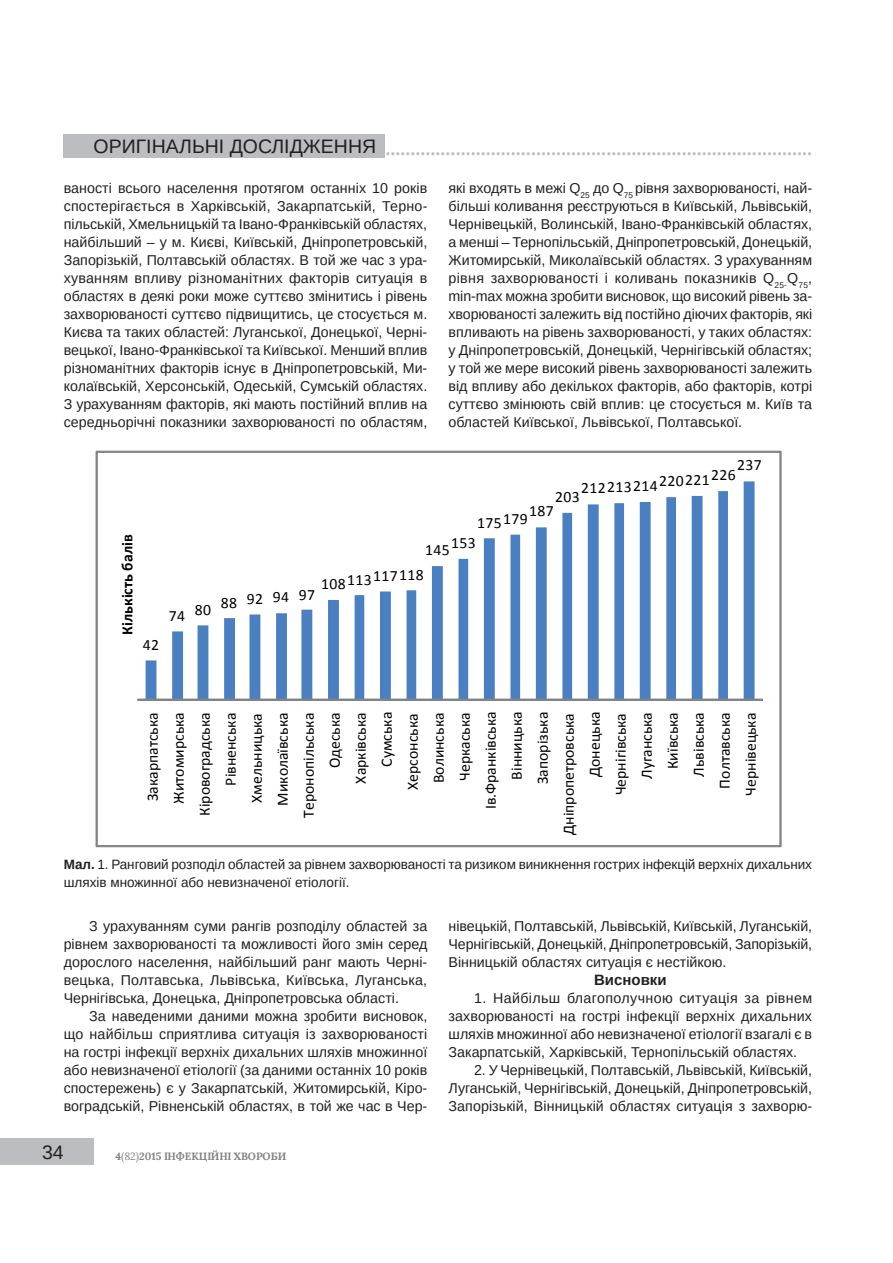
<style>
.page{position:relative;width:893px;height:1263px;background:#fff}
.page>*{position:absolute;margin:0;border:0;box-sizing:border-box;transform-origin:0 0}
.t1{font:19.5px "Arimo";color:#231f20}
.t2{font:700 18px "Baltica";color:#bcbdc0}
.t3{font:15.75px/26px "Calibri";color:#000;text-align:right}
.t4{font:15.75px "Calibri";letter-spacing:.03em;color:#000}
.t5{font:700 15.75px "Calibri";color:#000}
.t6{font:700 15px "Arimo";color:#231f20}
.t7{font:14.25px/18px "Arimo";color:#231f20;text-align:justify}
.t8{font:13.5px/18px "Arimo";letter-spacing:-.005em;color:#231f20}
.t9{font:700 10.5px "Lora";color:#808285}
.s1{font-weight:700}
.s2{font-weight:400}
</style>
<div class="page">
<div style="left:64px;top:134px;width:321px;height:23px;background:#bcbdc0"></div>
<div style="left:0;top:1138px;width:94px;height:27px;background:#bcbdc0"></div>
<svg style="left:96px;top:451px;width:685px;height:396px"></svg>
<h1 class="t1" style="left:94px;top:134px;width:28px">Оригінал</h1>
<h1 class="t1" style="left:192px;top:134px;width:52px">ьні дослідження</h1>
<p class="t2" style="left:380px;top:138px;width:433px">......................................................................................</p>
<p class="t7" style="left:64px;top:179px;width:365px">ваності всього населення протягом останніх 10 років спостерігається в Харківській, Закарпатській, Терно&shy;пільській, Хмельницькій та Івано-Франківській областях, найбільший – у м. Києві, Київській, Дніпропетровській, Запорізькій, Полтавській областях. В той же час з ура&shy;хуванням впливу різноманітних факторів ситуація в областях в деякі роки може суттєво змінитись і рівень захворюваності суттєво підвищитись, це стосується м.<br>Києва та таких областей: Луганської, Донецької, Черні&shy;вецької, Івано-Франківської та Київської. Менший вплив різноманітних факторів існує в Дніпропетровській, Ми&shy;колаївській, Херсонській, Одеській, Сумській областях.<br>З урахуванням факторів, які мають постійний вплив на середньорічні показники захворюваності по областям,</p>
<p class="t7" style="left:449px;top:179px;width:365px">які входять в межі Q<sub>25</sub> до Q<sub>75</sub> рівня захворюваності, най&shy;більші коливання реєструються в Київській, Львівській, Чернівецькій, Волинській, Івано-Франківській областях, а менші – Тернопільській, Дніпропетровській, Донецькій, Житомирській, Миколаївській областях. З урахуванням рівня захворюваності і коливань показників Q<sub>25-</sub>Q<sub>75</sub>, mіn-max можна зробити висновок, що високий рівень за&shy;хворюваності залежить від постійно діючих факторів, які впливають на рівень захворюваності, у таких областях: у Дніпропетровській, Донецькій, Чернігівській областях; у той же мере високий рівень захворюваності залежить від впливу або декількох факторів, або факторів, котрі суттєво змінюють свій вплив: це стосується м. Київ та областей Київської, Львівської, Полтавської.</p>
<p class="t3" style="left:737px;top:451px;width:26px">237</p>
<p class="t4" style="left:581px;top:474px;width:156px">212213214220221226</p>
<p class="t3" style="left:555px;top:483px;width:26px">203</p>
<p class="t5" style="left:118px;top:635px;width:102px;rotate:-90deg">Кількість балів</p>
<p class="t3" style="left:143px;top:631px;width:18px">42</p>
<p class="t3" style="left:169px;top:599px;width:44px">74 80</p>
<p class="t3" style="left:221px;top:584px;width:96px">88 92 94 97</p>
<p class="t3" style="left:529px;top:497px;width:26px">187</p>
<p class="t3" style="left:477px;top:507px;width:52px">175179</p>
<p class="t3" style="left:451px;top:529px;width:26px">153</p>
<p class="t3" style="left:425px;top:536px;width:26px">145</p>
<p class="t4" style="left:321px;top:568px;width:104px">108113117118</p>
<p class="t3" style="left:139px;top:835px;width:125px;rotate:-90deg">Закарпатська<br>Житомирська<br>Кіровоградська<br>Рівненська<br>Хмельницька<br>Миколаївська<br>Теронопільська<br>Одеська<br>Харківська<br>Сумська<br>Херсонська<br>Волинська<br>Черкаська<br>Ів.Франківська<br>Вінницька<br>Запорізька<br>Дніпропетровська<br>Донецька<br>Чернігівська<br>Луганська<br>Київська<br>Львівська<br>Полтавська<br>Чернівецька</p>
<p class="t8" style="left:64px;top:855px;width:750px"><span class="s1">Мал.</span> 1. Ранговий розподіл областей за рівнем захворюваності та ризиком виникнення гострих інфекцій верхніх дихальних шляхів множинної або невизначеної етіології.</p>
<p class="t7" style="left:64px;top:917px;width:365px;text-indent:25px">З урахуванням суми рангів розподілу областей за рівнем захворюваності та можливості його змін серед дорослого населення, найбільший ранг мають Черні&shy;вецька, Полтавська, Львівська, Київська, Луганська, Чернігівська, Донецька, Дніпропетровська області.</p>
<p class="t7" style="left:64px;top:1007px;width:365px;text-indent:25px">За наведеними даними можна зробити висновок, що найбільш сприятлива ситуація із захворюваності на гострі інфекції верхніх дихальних шляхів множинної або невизначеної етіології (за даними останніх 10 років спостережень) є у Закарпатській, Житомирській, Кіро&shy;воградській, Рівненській областях, в той же час в Чер-</p>
<p class="t7" style="left:449px;top:917px;width:365px">нівецькій, Полтавській, Львівській, Київській, Луганській, Чернігівській, Донецькій, Дніпропетровській, Запорізькій, Вінницькій областях ситуація є нестійкою.</p>
<p class="t6" style="left:594px;top:969px;width:74px">Висновки</p>
<p class="t7" style="left:449px;top:989px;width:365px;text-indent:25px">1. Найбільш благополучною ситуація за рівнем захворюваності на гострі інфекції верхніх дихальних шляхів множинної або невизначеної етіології взагалі є в Закарпатській, Харківській, Тернопільській областях.</p>
<p class="t7" style="left:449px;top:1061px;width:365px;text-indent:25px">2. У Чернівецькій, Полтавській, Львівській, Київській, Луганській, Чернігівській, Донецькій, Дніпропетровській, Запорізькій, Вінницькій областях ситуація з захворю-</p>
<h1 class="t1" style="left:42px;top:1140px;width:23px">34</h1>
<p class="t9" style="left:116px;top:1149px;width:172px">4<span class="s2">(82)</span>2015 ІНФЕКЦІЙНІ ХВОРОБИ</p>
</div>
